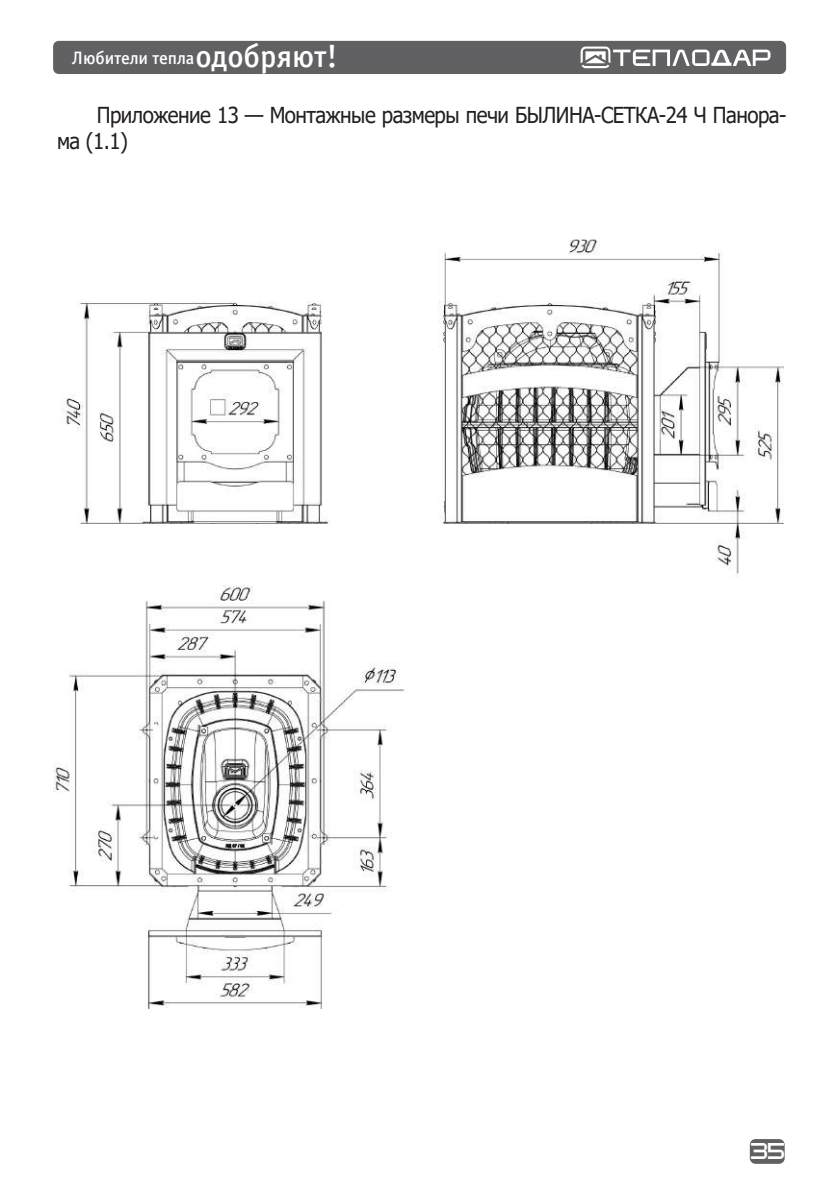
<style>
.page{position:relative;width:840px;height:1191px;background:#fff}
.page>*{position:absolute;margin:0;border:0;box-sizing:border-box;transform-origin:0 0}
.t1{font:22px/26.4px "Tahoma";letter-spacing:-.025em;color:#231f20;scale:.93 1}
.t2{font:18px "Officina Sans Medium C";letter-spacing:-.005em;color:#fff}
.t3{font:16px "teplodar";color:#fff}
.s1{font-size:32px}
</style>
<div class="page">
<div style="left:749px;top:1139px;width:35px;height:24px;background:#616164;border-radius:6px"></div>
<div style="left:53px;top:41px;width:732px;height:33px;background:#616164;border-radius:6px"></div>
<svg style="left:580px;top:46px;width:190px;height:22px"></svg>
<img style="left:53px;top:239px;width:729px;height:769px">
<p class="t2" style="left:72px;top:48px;width:267px">Любители тепла<span class="s1">одобряют!</span></p>
<p class="t1" style="left:57px;top:103px;width:785px;text-indent:40px">Приложение 13 — Монтажные размеры печи БЫЛИНА-СЕТКА-24 Ч Панора&shy;ма (1.1)</p>
<p class="t3" style="left:750px;top:1144px;width:35px">35</p>
</div>
